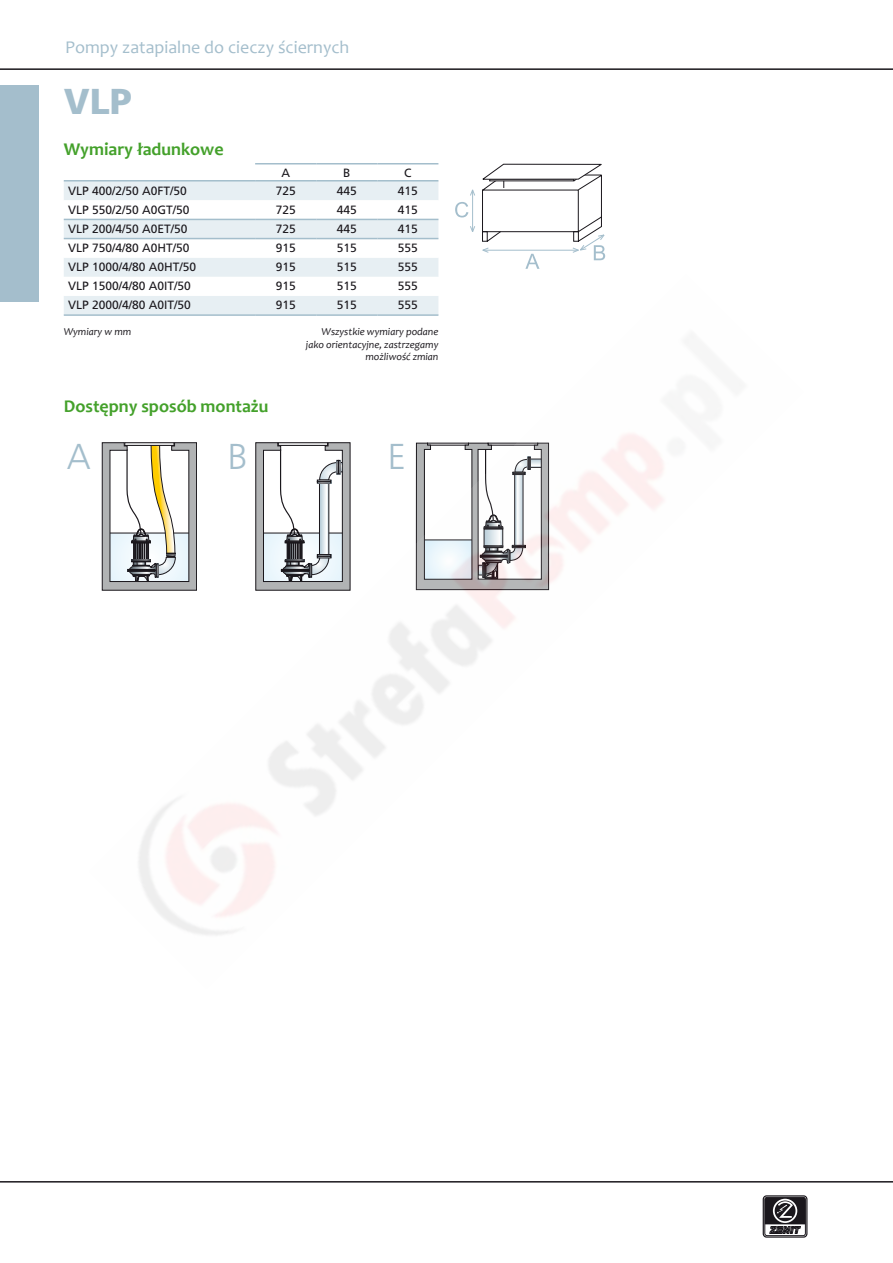
<style>
.page{position:relative;width:893px;height:1263px;background:#fff}
.page>*{position:absolute;margin:0;border:0;box-sizing:border-box;transform-origin:0 0}
.t1{font:300 36px "Frutiger";color:#a4becc}
.t2{font:900 36px "Frutiger";color:#a4becc}
.t3{font:700 18px "Candara";color:#44a12b}
.t4{font:18px "Candara";color:#a4becc}
.t5{font:12px "Frutiger";color:#1a171c}
.t6{font:italic 10.5px/12.6px "Candara";color:#1a171c;text-align:right}
</style>
<div class="page">
<div style="left:0;top:85px;width:38px;height:217px;background:#a4becc"></div>
<hr style="left:0;top:68px;width:893px;height:2px;background:#1a171c">
<hr style="left:0;top:1181px;width:893px;height:1px;background:#1a171c">
<div style="left:763px;top:1195px;width:44px;height:42px;border:1px solid #1a171c;border-radius:3px"></div>
<div style="left:765px;top:1197px;width:41px;height:39px;border:1px solid #1a171c;border-radius:2px"></div>
<svg style="left:765px;top:1197px;width:40px;height:37px"></svg>
<div style="left:64px;top:182px;width:374px;height:132px;background:#e7eff3"></div>
<svg style="left:64px;top:200px;width:374px;height:96px"></svg>
<hr style="left:255px;top:163px;width:61px;height:1px;background:#a4becc">
<hr style="left:316px;top:163px;width:61px;height:1px;background:#a4becc">
<hr style="left:377px;top:163px;width:61px;height:1px;background:#a4becc">
<hr style="left:255px;top:180px;width:61px;height:2px;background:#a4becc">
<hr style="left:316px;top:180px;width:61px;height:2px;background:#a4becc">
<hr style="left:377px;top:180px;width:61px;height:2px;background:#a4becc">
<hr style="left:64px;top:180px;width:191px;height:2px;background:#a4becc">
<hr style="left:64px;top:219px;width:191px;height:1px;background:#a4becc">
<hr style="left:255px;top:219px;width:61px;height:1px;background:#a4becc">
<hr style="left:316px;top:219px;width:61px;height:1px;background:#a4becc">
<hr style="left:377px;top:219px;width:61px;height:1px;background:#a4becc">
<hr style="left:64px;top:238px;width:191px;height:1px;background:#a4becc">
<hr style="left:255px;top:238px;width:61px;height:1px;background:#a4becc">
<hr style="left:316px;top:238px;width:61px;height:1px;background:#a4becc">
<hr style="left:377px;top:238px;width:61px;height:1px;background:#a4becc">
<hr style="left:64px;top:314px;width:191px;height:2px;background:#a4becc">
<svg style="left:455px;top:164px;width:150px;height:105px"></svg>
<svg style="left:62px;top:68px;width:154px;height:2px"></svg>
<img style="left:89px;top:274px;width:575px;height:661px">
<h2 class="t4" style="left:65px;top:35px;width:286px">Pompy zatapialne do cieczy ściernych</h2>
<p class="t2" style="left:64px;top:79px;width:70px">VLP</p>
<p class="t3" style="left:64px;top:138px;width:161px">Wymiary ładunkowe</p>
<p class="t5" style="left:281px;top:166px;width:10px">A</p>
<p class="t5" style="left:343px;top:166px;width:9px">B</p>
<p class="t5" style="left:404px;top:166px;width:9px">C</p>
<p class="t5" style="left:68px;top:184px;width:120px">VLP 400/2/50 A0FT/50</p>
<p class="t5" style="left:276px;top:184px;width:22px">725</p>
<p class="t5" style="left:337px;top:184px;width:22px">445</p>
<p class="t5" style="left:398px;top:184px;width:22px">415</p>
<p class="t5" style="left:68px;top:202px;width:123px">VLP 550/2/50 A0GT/50</p>
<p class="t5" style="left:276px;top:202px;width:22px">725</p>
<p class="t5" style="left:337px;top:202px;width:22px">445</p>
<p class="t5" style="left:398px;top:202px;width:22px">415</p>
<p class="t5" style="left:68px;top:221px;width:121px">VLP 200/4/50 A0ET/50</p>
<p class="t5" style="left:276px;top:221px;width:22px">725</p>
<p class="t5" style="left:337px;top:221px;width:22px">445</p>
<p class="t5" style="left:398px;top:221px;width:22px">415</p>
<p class="t5" style="left:68px;top:241px;width:123px">VLP 750/4/80 A0HT/50</p>
<p class="t5" style="left:276px;top:241px;width:22px">915</p>
<p class="t5" style="left:337px;top:241px;width:22px">515</p>
<p class="t5" style="left:398px;top:241px;width:22px">555</p>
<p class="t5" style="left:68px;top:260px;width:130px">VLP 1000/4/80 A0HT/50</p>
<p class="t5" style="left:276px;top:260px;width:22px">915</p>
<p class="t5" style="left:337px;top:260px;width:22px">515</p>
<p class="t5" style="left:398px;top:260px;width:22px">555</p>
<p class="t5" style="left:68px;top:279px;width:124px">VLP 1500/4/80 A0IT/50</p>
<p class="t5" style="left:276px;top:279px;width:22px">915</p>
<p class="t5" style="left:337px;top:279px;width:22px">515</p>
<p class="t5" style="left:398px;top:279px;width:22px">555</p>
<p class="t5" style="left:68px;top:298px;width:124px">VLP 2000/4/80 A0IT/50</p>
<p class="t5" style="left:276px;top:298px;width:22px">915</p>
<p class="t5" style="left:337px;top:298px;width:22px">515</p>
<p class="t5" style="left:398px;top:298px;width:22px">555</p>
<p class="t6" style="left:64px;top:325px;width:69px">Wymiary w mm</p>
<p class="t6" style="left:306px;top:325px;width:134px">Wszystkie wymiary podane jako orientacyjne, zastrzegamy możliwość zmian</p>
<p class="t3" style="left:64px;top:395px;width:206px">Dostępny sposób montażu</p>
<p class="t1" style="left:67px;top:436px;width:26px">A</p>
<p class="t1" style="left:228px;top:436px;width:22px">B</p>
<p class="t1" style="left:388px;top:436px;width:19px">E</p>
</div>
